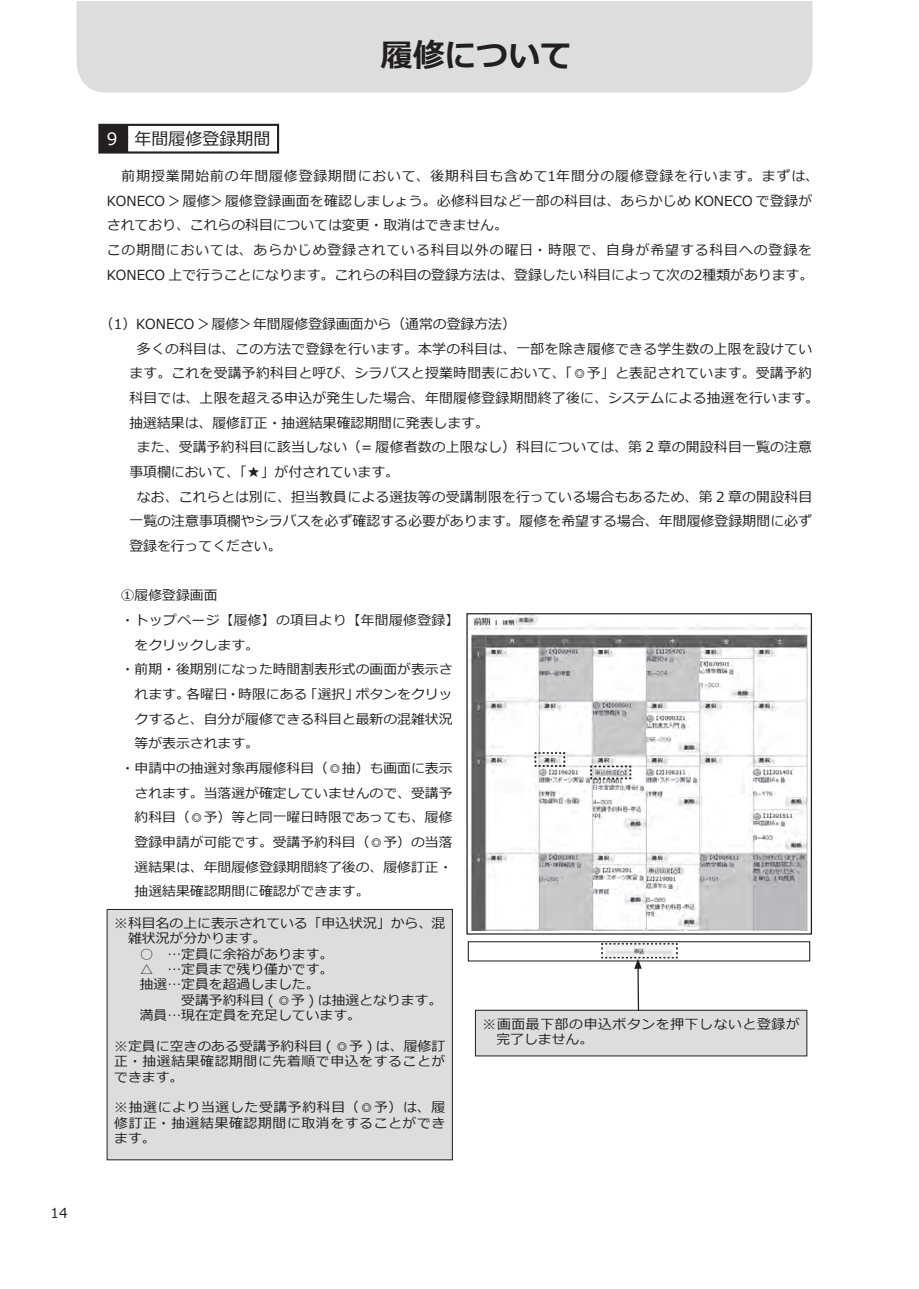
<style>
.page{position:relative;width:919px;height:1289px;background:#fff}
.page>*{position:absolute;margin:0;border:0;box-sizing:border-box;transform-origin:0 0}
.t1{font:700 31.95px "Meiryo";color:#231f20}
.t2{font:16.95px "Meiryo";color:#231f20}
.t3{font:13.8px/24.6px "Meiryo";letter-spacing:.015em;color:#231f20}
.t4{font:13.35px/15.3px "Meiryo";color:#231f20;text-align:justify;scale:1.04 1}
.t5{font:13.35px/15.3px "Meiryo";letter-spacing:.045em;color:#231f20;scale:1.04 1}
.t6{font:13.35px "Meiryo";letter-spacing:.025em;color:#231f20;scale:1.04 1}
.s1{color:#fff}
</style>
<div class="page">
<div style="left:77px;top:1px;width:735px;height:91px;background:#dcdddf"></div>
<svg style="left:98px;top:124px;width:181px;height:29px;background:#2f2c2c"></svg>
<div style="left:128px;top:126px;width:149px;height:25px;background:#fff"></div>
<div style="left:107px;top:909px;width:345px;height:250px;background:#dcdddf"></div>
<div style="left:475px;top:1010px;width:331px;height:45px;background:#dcdddf"></div>
<div style="left:475px;top:1010px;width:332px;height:46px;border:1px solid #231f20"></div>
<img style="left:469px;top:615px;width:341px;height:315px">
<svg style="left:533px;top:751px;width:33px;height:16px"></svg>
<svg style="left:589px;top:764px;width:43px;height:16px"></svg>
<div style="left:466px;top:613px;width:346px;height:321px;border:1px solid #231f20"></div>
<div style="left:539px;top:663px;width:27px;height:6px;background:#c7c8ca"></div>
<div style="left:646px;top:663px;width:33px;height:6px;background:#c7c8ca"></div>
<div style="left:592px;top:716px;width:28px;height:8px;background:#c7c8ca"></div>
<div style="left:539px;top:867px;width:26px;height:7px;background:#c7c8ca"></div>
<div style="left:699px;top:867px;width:34px;height:7px;background:#c7c8ca"></div>
<div style="left:753px;top:826px;width:22px;height:7px;background:#fff"></div>
<div style="left:753px;top:783px;width:27px;height:7px;background:#fff"></div>
<div style="left:646px;top:889px;width:21px;height:7px;background:#fff"></div>
<div style="left:592px;top:880px;width:26px;height:7px;background:#fff"></div>
<div style="left:592px;top:790px;width:26px;height:8px;background:#fff"></div>
<div style="left:539px;top:783px;width:26px;height:7px;background:#fff"></div>
<div style="left:646px;top:729px;width:26px;height:6px;background:#fff"></div>
<div style="left:699px;top:674px;width:28px;height:8px;background:#fff"></div>
<div style="left:646px;top:783px;width:23px;height:7px;background:#fff"></div>
<svg style="left:600px;top:943px;width:78px;height:69px"></svg>
<div style="left:468px;top:941px;width:342px;height:20px;border:1px solid #231f20"></div>
<p class="t3" style="left:50px;top:1201px;width:19px">14</p>
<h1 class="t1" style="left:381px;top:33px;width:193px">履修について</h1>
<p class="t2" style="left:107px;top:127px;width:165px"><span class="s1">9</span>　年間履修登録期間</p>
<p class="t3" style="left:107px;top:164px;width:713px">　前期授業開始前の年間履修登録期間において、後期科目も含めて1年間分の履修登録を行います。まずは、KONECO ＞履修＞履修登録画面を確認しましょう。必修科目など一部の科目は、あらかじめ KONECO で登録がされており、これらの科目については変更・取消はできません。<br>この期間においては、あらかじめ登録されている科目以外の曜日・時限で、自身が希望する科目への登録をKONECO 上で行うことになります。これらの科目の登録方法は、登録したい科目によって次の2種類があります。</p>
<p class="t3" style="left:100px;top:312px;width:417px">（1）KONECO ＞履修＞年間履修登録画面から（通常の登録方法）</p>
<p class="t3" style="left:137px;top:337px;width:676px">多くの科目は、この方法で登録を行います。本学の科目は、一部を除き履修できる学生数の上限を設けてい</p>
<p class="t3" style="left:129px;top:362px;width:684px">ます。これを受講予約科目と呼び、シラバスと授業時間表において、「◎予」と表記されています。受講予約</p>
<p class="t3" style="left:129px;top:386px;width:691px">科目では、上限を超える申込が発生した場合、年間履修登録期間終了後に、システムによる抽選を行います。</p>
<p class="t3" style="left:129px;top:411px;width:361px">抽選結果は、履修訂正・抽選結果確認期間に発表します。</p>
<p class="t3" style="left:137px;top:436px;width:676px">また、受講予約科目に該当しない（= 履修者数の上限なし）科目については、第 2 章の開設科目一覧の注意</p>
<p class="t3" style="left:129px;top:460px;width:271px">事項欄において、「★」が付されています。</p>
<p class="t3" style="left:137px;top:485px;width:676px">なお、これらとは別に、担当教員による選抜等の受講制限を行っている場合もあるため、第 2 章の開設科目</p>
<p class="t3" style="left:129px;top:510px;width:684px">一覧の注意事項欄やシラバスを必ず確認する必要があります。履修を希望する場合、年間履修登録期間に必ず</p>
<p class="t3" style="left:129px;top:534px;width:154px">登録を行ってください。</p>
<p class="t4" style="left:121px;top:588px;width:95px">①履修登録画面</p>
<p class="t6" style="left:121px;top:610px;width:327px">・トップページ【履修】の項目より【年間履修登録】</p>
<p class="t4" style="left:134px;top:637px;width:121px">をクリックします。</p>
<p class="t4" style="left:121px;top:662px;width:320px">・前期・後期別になった時間割表形式の画面が表示さ</p>
<p class="t4" style="left:134px;top:687px;width:307px">れます。各曜日・時限にある「選択」ボタンをクリッ</p>
<p class="t4" style="left:134px;top:711px;width:307px">クすると、自分が履修できる科目と最新の混雑状況</p>
<p class="t4" style="left:134px;top:736px;width:121px">等が表示されます。</p>
<p class="t4" style="left:121px;top:761px;width:320px">・申請中の抽選対象再履修科目（◎抽）も画面に表示</p>
<p class="t4" style="left:134px;top:785px;width:307px">されます。当落選が確定していませんので、受講予</p>
<p class="t4" style="left:134px;top:810px;width:307px">約科目（◎予）等と同一曜日時限であっても、履修</p>
<p class="t4" style="left:134px;top:835px;width:307px">登録申請が可能です。受講予約科目（◎予）の当落</p>
<p class="t4" style="left:134px;top:859px;width:307px">選結果は、年間履修登録期間終了後の、履修訂正・</p>
<p class="t4" style="left:134px;top:884px;width:227px">抽選結果確認期間に確認ができます。</p>
<p class="t4" style="left:114px;top:916px;width:320px">※科目名の上に表示されている「申込状況」から、混</p>
<p class="t4" style="left:128px;top:931px;width:134px">雑状況が分かります。</p>
<p class="t4" style="left:140px;top:946px;width:188px">○　…定員に余裕があります。</p>
<p class="t4" style="left:140px;top:962px;width:188px">△　…定員まで残り僅かです。</p>
<p class="t4" style="left:140px;top:977px;width:174px">抽選…定員を超過しました。</p>
<p class="t4" style="left:140px;top:992px;width:292px">　　　受講予約科目 ( ◎予 ) は抽選となります。</p>
<p class="t4" style="left:140px;top:1008px;width:214px">満員…現在定員を充足しています。</p>
<p class="t4" style="left:114px;top:1039px;width:320px">※定員に空きのある受講予約科目 ( ◎予 ) は、履修訂正・抽選結果確認期間に先着順で申込をすることができます。</p>
<p class="t4" style="left:114px;top:1100px;width:320px">※抽選により当選した受講予約科目（◎予）は、履修訂正・抽選結果確認期間に取消をすることができます。</p>
<p class="t5" style="left:496px;top:1016px;width:293px;text-indent:-14px">※画面最下部の申込ボタンを押下しないと登録が完了しません。</p>
</div>
